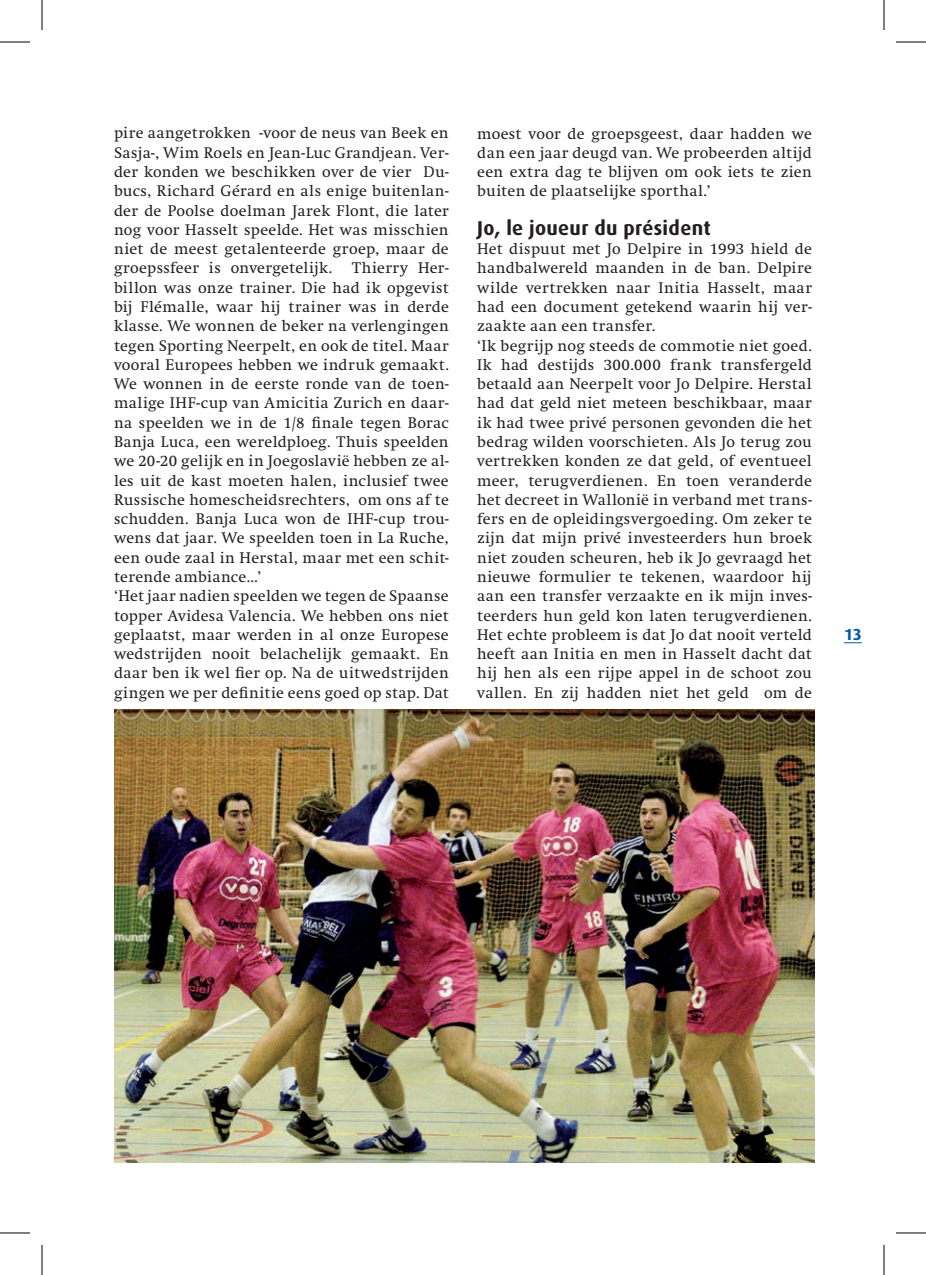
<style>
.page{position:relative;width:926px;height:1275px;background:#fff}
.page>*{position:absolute;margin:0;border:0;box-sizing:border-box;transform-origin:0 0}
.t1{font:700 20px "Dax";letter-spacing:.02em;color:#231f20}
.t2{font:16px/19.2px "Swift";letter-spacing:.02em;color:#231f20}
.t3{font:700 16px "Dax";color:#0156a8}
</style>
<div class="page">
<svg style="left:844px;top:642px;width:18px;height:1px"></svg>
<img style="left:114px;top:710px;width:700px;height:452px">
<hr style="left:0;top:42px;width:30px;height:1px;background:#000">
<hr style="left:896px;top:42px;width:30px;height:1px;background:#000">
<hr style="left:0;top:1232px;width:30px;height:1px;background:#000">
<hr style="left:896px;top:1232px;width:30px;height:1px;background:#000">
<hr style="left:42px;top:0;width:1px;height:30px;background:#000">
<hr style="left:42px;top:1245px;width:1px;height:30px;background:#000">
<hr style="left:884px;top:0;width:1px;height:30px;background:#000">
<hr style="left:884px;top:1245px;width:1px;height:30px;background:#000">
<p class="t2" style="left:114px;top:124px;width:336px">pire aangetrokken -voor de neus van Beek en Sasja-, Wim Roels en Jean-Luc Grandjean. Ver&shy;der konden we beschikken over de vier Du&shy;bucs, Richard Gérard en als enige buitenlan&shy;der de Poolse doelman Jarek Flont, die later nog voor Hasselt speelde. Het was misschien niet de meest getalenteerde groep, maar de groepssfeer is onvergetelijk. Thierry Her&shy;billon was onze trainer. Die had ik opgevist bij Flémalle, waar hij trainer was in derde klasse. We wonnen de beker na verlengingen tegen Sporting Neerpelt, en ook de titel. Maar vooral Europees hebben we indruk gemaakt.<br>We wonnen in de eerste ronde van de toen&shy;malige IHF-cup van Amicitia Zurich en daar&shy;na speelden we in de 1/8 finale tegen Borac Banja Luca, een wereldploeg. Thuis speelden we 20-20 gelijk en in Joegoslavië hebben ze al&shy;les uit de kast moeten halen, inclusief twee Russische homescheidsrechters, om ons af te schudden. Banja Luca won de IHF-cup trou&shy;wens dat jaar. We speelden toen in La Ruche, een oude zaal in Herstal, maar met een schit&shy;terende ambiance…’<br>‘Het jaar nadien speelden we tegen de Spaanse topper Avidesa Valencia. We hebben ons niet geplaatst, maar werden in al onze Europese wedstrijden nooit belachelijk gemaakt. En daar ben ik wel fier op. Na de uitwedstrijden gingen we per definitie eens goed op stap. Dat</p>
<p class="t2" style="left:477px;top:124px;width:336px;text-align:justify">moest voor de groepsgeest, daar hadden we dan een jaar deugd van. We probeerden altijd een extra dag te blijven om ook iets te zien buiten de plaatselijke sporthal.’</p>
<p class="t1" style="left:477px;top:217px;width:235px">Jo, le joueur du président</p>
<p class="t2" style="left:477px;top:240px;width:336px">Het dispuut met Jo Delpire in 1993 hield de handbalwereld maanden in de ban. Delpire wilde vertrekken naar Initia Hasselt, maar had een document getekend waarin hij ver&shy;zaakte aan een transfer.<br>‘Ik begrijp nog steeds de commotie niet goed.<br>Ik had destijds 300.000 frank transfergeld betaald aan Neerpelt voor Jo Delpire. Herstal had dat geld niet meteen beschikbaar, maar ik had twee privé personen gevonden die het bedrag wilden voorschieten. Als Jo terug zou vertrekken konden ze dat geld, of eventueel meer, terugverdienen. En toen veranderde het decreet in Wallonië in verband met trans&shy;fers en de opleidingsvergoeding. Om zeker te zijn dat mijn privé investeerders hun broek niet zouden scheuren, heb ik Jo gevraagd het nieuwe formulier te tekenen, waardoor hij aan een transfer verzaakte en ik mijn inves&shy;teerders hun geld kon laten terugverdienen.<br>Het echte probleem is dat Jo dat nooit verteld heeft aan Initia en men in Hasselt dacht dat hij hen als een rijpe appel in de schoot zou vallen. En zij hadden niet het geld om de</p>
<p class="t3" style="left:844px;top:625px;width:19px">13</p>
</div>
